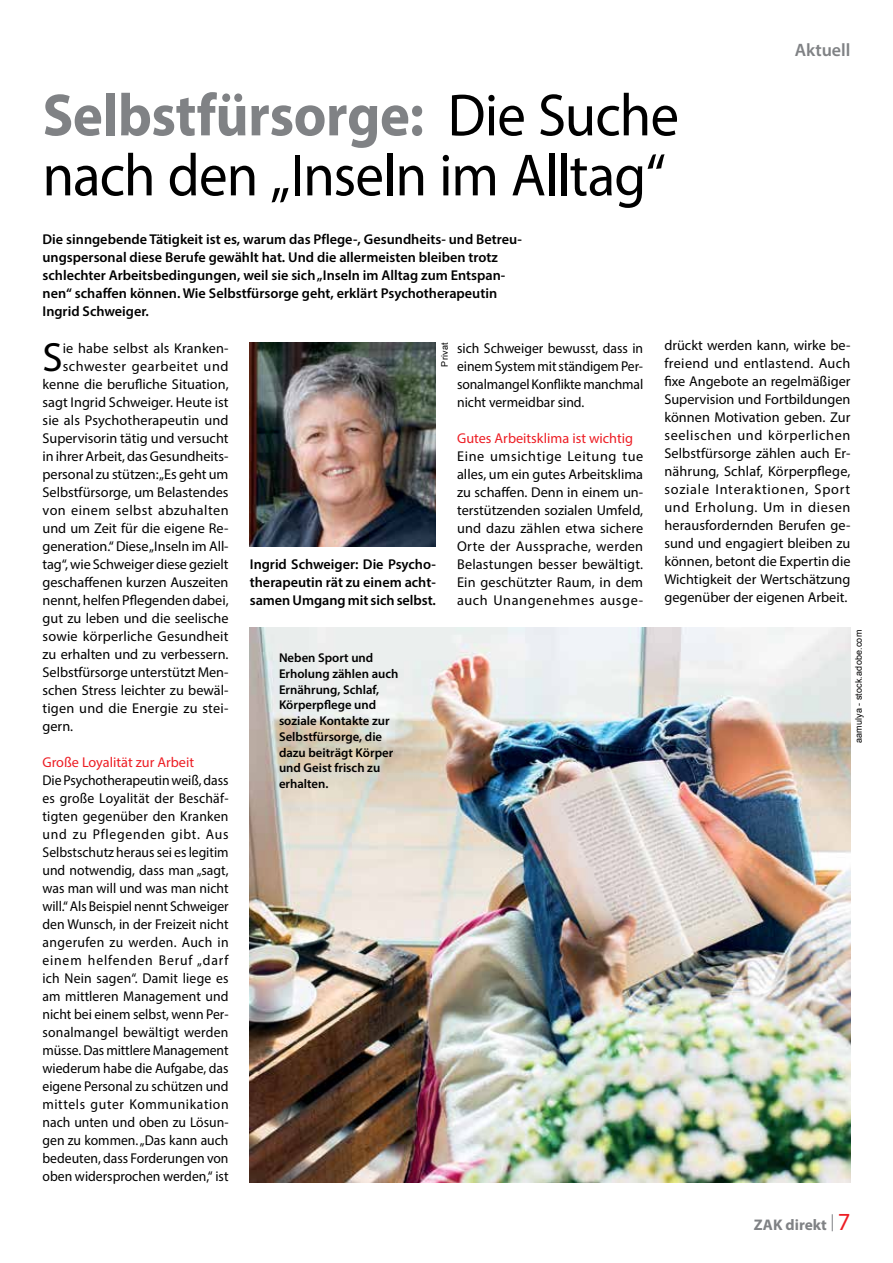
<style>
.page{position:relative;width:893px;height:1263px;background:#fff}
.page>*{position:absolute;margin:0;border:0;box-sizing:border-box;transform-origin:0 0}
.t1{font:60px/60px "Myriad Pro";letter-spacing:-.02em;color:#000;scale:.95 1}
.t2{font:40.95px "Myriad Pro";color:#000}
.t3{font:600 18px "Myriad Pro";color:#808285}
.t4{font:700 15.45px "Myriad Pro";color:#808285}
.t5{font:14.25px/18px "Myriad Pro";color:#000;text-align:justify}
.t6{font:14.25px/18px "Myriad Pro";color:#000;scale:.96 1}
.t7{font:600 14.25px/18px "Myriad Pro";color:#000}
.t8{font:14.25px "Myriad Pro";color:#ed1d24}
.t9{font:14.25px "Myriad Pro";letter-spacing:.025em;color:#000}
.t10{font:14.25px "Myriad Pro";letter-spacing:.03em;color:#000}
.t11{font:14.25px "Myriad Pro";letter-spacing:.035em;color:#000}
.t12{font:600 12.75px/15.8px "Myriad Pro";color:#000}
.t13{font:9px "Arial";letter-spacing:.02em;color:#000}
.s1{font-weight:700;color:#808285}
.s2{font-style:inherit}
.s3{font-weight:400;font-size:24.6px;color:#ed1d24}
</style>
<div class="page">
<img style="left:250px;top:628px;width:600px;height:554px">
<img style="left:250px;top:342px;width:186px;height:205px">
<p class="t3" style="left:795px;top:39px;width:57px">Aktuell</p>
<p class="t1" style="left:43px;top:84px;width:671px"><span class="s1">Selbstfürsorge:</span> Die Suche nach den „Inseln im Alltag“</p>
<p class="t7" style="left:43px;top:229px;width:481px">Die sinngebende Tätigkeit ist es, warum das Pflege-, Gesundheits- und Betreu&shy;ungspersonal diese Berufe gewählt hat. Und die allermeisten bleiben trotz schlechter Arbeitsbedingungen, weil sie sich „Inseln im Alltag zum Entspan&shy;nen“ schaffen können. Wie Selbstfürsorge geht, erklärt Psychotherapeutin Ingrid Schweiger.</p>
<p class="t2" style="left:43px;top:332px;width:22px">S</p>
<p class="t5" style="left:63px;top:339px;width:167px">ie habe selbst als Kranken-</p>
<p class="t5" style="left:664px;top:336px;width:188px">drückt werden kann, wirke be-</p>
<p class="t13" style="left:439px;top:366px;width:25px;rotate:-90deg">Privat</p>
<p class="t6" style="left:457px;top:339px;width:195px">sich Schweiger bewusst, dass in einem System mit ständigem Per-</p>
<p class="t9" style="left:664px;top:354px;width:188px">freiend und entlastend. Auch</p>
<p class="t11" style="left:63px;top:357px;width:167px">schwester gearbeitet und</p>
<p class="t5" style="left:43px;top:375px;width:188px">kenne die berufiche Situation,</p>
<p class="t5" style="left:43px;top:393px;width:188px">sagt Ingrid Schweiger. Heute ist</p>
<p class="t5" style="left:43px;top:411px;width:188px">sie als Psychotherapeutin und</p>
<p class="t5" style="left:43px;top:429px;width:188px">Supervisorin tätig und versucht</p>
<p class="t5" style="left:43px;top:447px;width:188px">in ihrer Arbeit, das Gesundheits-</p>
<p class="t5" style="left:43px;top:465px;width:187px">personal zu stützen: „Es geht um</p>
<p class="t5" style="left:43px;top:483px;width:188px">Selbstfürsorge, um Belastendes</p>
<p class="t10" style="left:43px;top:501px;width:188px">von einem selbst abzuhalten</p>
<p class="t5" style="left:43px;top:519px;width:188px">und um Zeit für die eigene Re-</p>
<p class="t5" style="left:43px;top:537px;width:188px">generation.“ Diese „Inseln im All-</p>
<p class="t5" style="left:43px;top:555px;width:187px">tag“, wie Schweiger diese gezielt</p>
<p class="t5" style="left:43px;top:573px;width:188px">geschafenen kurzen Auszeiten</p>
<p class="t5" style="left:43px;top:591px;width:188px">nennt, helfen Pfegenden dabei,</p>
<p class="t5" style="left:43px;top:609px;width:188px">gut zu leben und die seelische</p>
<p class="t5" style="left:43px;top:627px;width:188px">sowie körperliche Gesundheit</p>
<p class="t5" style="left:43px;top:645px;width:188px">zu erhalten und zu verbessern.</p>
<p class="t5" style="left:43px;top:663px;width:187px">Selbstfürsorge unterstützt Men-</p>
<p class="t5" style="left:43px;top:681px;width:188px">schen Stress leichter zu bewäl-</p>
<p class="t5" style="left:43px;top:699px;width:187px">tigen und die Energie zu stei-</p>
<p class="t5" style="left:43px;top:717px;width:32px">gern.</p>
<p class="t8" style="left:43px;top:753px;width:153px">Große Loyalität zur Arbeit</p>
<p class="t6" style="left:43px;top:771px;width:196px;text-align:justify">Die Psychotherapeutin weiß, dass es große Loyalität der Beschäf&shy;tigten gegenüber den Kranken und zu Pflegenden gibt. Aus Selbstschutz heraus sei es legitim und notwendig, dass man „sagt, was man will und was man nicht will.“ Als Beispiel nennt Schweiger den Wunsch, in der Freizeit nicht angerufen zu werden. Auch in einem helfenden Beruf „darf ich Nein sagen“. Damit liege es am mittleren Management und nicht bei einem selbst, wenn Per&shy;sonalmangel bewältigt werden müsse. Das mittlere Management wiederum habe die Aufgabe, das eigene Personal zu schützen und mittels guter Kommunikation nach unten und oben zu Lösun&shy;gen zu kommen. „Das kann auch bedeuten, dass Forderungen von oben widersprochen werden,“ ist</p>
<p class="t5" style="left:664px;top:372px;width:188px">fxe Angebote an regelmäßiger Supervision und Fortbildungen können Motivation geben. Zur seelischen und körperlichen Selbstfürsorge zählen auch Er&shy;nährung, Schlaf, Körperpfege, soziale Interaktionen, Sport und Erholung. Um in diesen herausfordernden Berufen ge&shy;sund und engagiert bleiben zu können, betont die Expertin die Wichtigkeit der Wertschätzung gegenüber der eigenen Arbeit.</p>
<p class="t6" style="left:457px;top:375px;width:195px">sonalmangel Konfikte manchmal nicht vermeidbar sind.</p>
<p class="t8" style="left:457px;top:429px;width:178px">Gutes Arbeitsklima ist wichtig</p>
<p class="t5" style="left:457px;top:447px;width:188px">Eine umsichtige Leitung tue alles, um ein gutes Arbeitsklima zu schafen. Denn in einem un&shy;terstützenden sozialen Umfeld, und dazu zählen etwa sichere Orte der Aussprache, werden Belastungen besser bewältigt.<br>Ein geschützter Raum, in dem auch Unangenehmes ausge-</p>
<p class="t7" style="left:250px;top:555px;width:188px;text-align:justify">Ingrid Schweiger: Die Psycho&shy;therapeutin rät zu einem acht&shy;samen Umgang mit sich selbst.</p>
<p class="t13" style="left:853px;top:743px;width:115px;rotate:-90deg">aamulya - stock.adobe.com</p>
<p class="t12" style="left:279px;top:650px;width:121px">Neben Sport und<br>Erholung zählen auch<br>Ernährung, Schlaf,<br>Körperpfege und soziale Kontakte zur<br>Selbstfürsorge, die dazu beiträgt Körper und Geist frisch zu erhalten.</p>
<p class="t4" style="left:754px;top:1215px;width:98px"><span class="s2">ZAK</span> direkt <sup>|</sup> <span class="s3">7</span></p>
</div>
